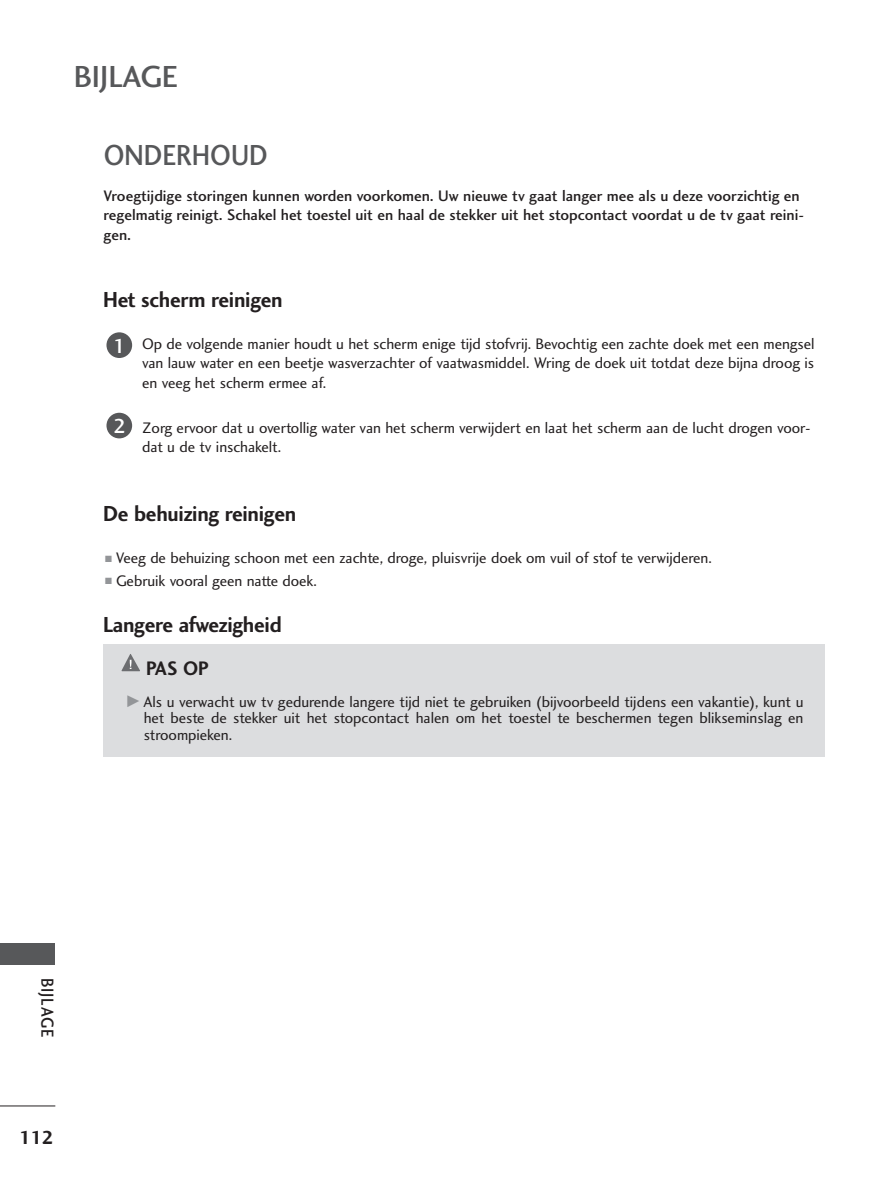
<style>
.page{position:relative;width:893px;height:1190px;background:#fff}
.page>*{position:absolute;margin:0;border:0;box-sizing:border-box;transform-origin:0 0}
.t1{font:31.5px "Charlotte Sans Medium Plain";color:#57585a}
.t2{font:30px "Charlotte Sans Medium Plain";color:#57585a;scale:.9 1}
.t3{font:22.5px "Charlotte Sans Bold Plain";letter-spacing:-.01em;color:#231f20;scale:.95 1}
.t4{font:21px "Charlotte Sans Medium Plain";color:#fff}
.t5{font:20.25px "Charlotte Sans Bold Plain";color:#231f20;scale:.95 1}
.t6{font:19.5px "Charlotte Sans Bold Plain";color:#231f20}
.t7{font:18px "Charlotte Sans Medium Plain";letter-spacing:.06em;color:#231f20;scale:.9 1}
.t8{font:15.75px/19.5px "Charlotte Sans Book Plain";letter-spacing:-.005em;color:#231f20;text-align:justify}
.t9{font:15.75px/19.5px "Charlotte Sans Medium Plain";color:#231f20}
.s1{color:#939598}
</style>
<div class="page">
<hr style="left:0;top:1105px;width:55px;height:1px;background:#231f20">
<div style="left:0;top:943px;width:54px;height:21px;background:#57585a"></div>
<div style="left:103px;top:644px;width:722px;height:112px;background:#dcdddf"></div>
<svg style="left:121px;top:654px;width:19px;height:17px"></svg>
<div style="left:106px;top:413px;width:26px;height:25px;background:#57585a;border-radius:50%"></div>
<div style="left:106px;top:332px;width:26px;height:26px;background:#57585a;border-radius:50%"></div>
<h1 class="t1" style="left:74px;top:64px;width:105px">BIJLAGE</h1>
<h2 class="t2" style="left:104px;top:143px;width:184px">ONDERHOUD</h2>
<p class="t9" style="left:104px;top:187px;width:702px">Vroegtijdige storingen kunnen worden voorkomen. Uw nieuwe tv gaat langer mee als u deze voorzichtig en regelmatig reinigt. Schakel het toestel uit en haal de stekker uit het stopcontact voordat u de tv gaat reini&shy;gen.</p>
<h3 class="t3" style="left:103px;top:290px;width:190px">Het scherm reinigen</h3>
<p class="t8" style="left:142px;top:335px;width:674px">Op de volgende manier houdt u het scherm enige tijd stofvrij. Bevochtig een zachte doek met een mengsel van lauw water en een beetje wasverzachter of vaatwasmiddel. Wring de doek uit totdat deze bijna droog is en veeg het scherm ermee af.</p>
<p class="t8" style="left:142px;top:419px;width:670px">Zorg ervoor dat u overtollig water van het scherm verwijdert en laat het scherm aan de lucht drogen voor&shy;dat u de tv inschakelt.</p>
<h3 class="t4" style="left:113px;top:337px;width:14px">1</h3>
<h3 class="t4" style="left:113px;top:418px;width:14px">2</h3>
<h3 class="t3" style="left:103px;top:505px;width:205px">De behuizing reinigen</h3>
<p class="t8" style="left:105px;top:549px;width:608px"><span class="s1">■</span> Veeg de behuizing schoon met een zachte, droge, pluisvrije doek om vuil of stof te verwijderen.</p>
<p class="t8" style="left:105px;top:572px;width:213px"><span class="s1">■</span> Gebruik vooral geen natte doek.</p>
<h3 class="t3" style="left:103px;top:616px;width:190px">Langere afwezigheid</h3>
<p class="t5" style="left:146px;top:660px;width:68px">PAS OP</p>
<p class="t8" style="left:144px;top:694px;width:661px;line-height:16.5px;text-indent:-17px"><sub>G</sub> Als u verwacht uw tv gedurende langere tijd niet te gebruiken (bijvoorbeeld tijdens een vakantie), kunt u het beste de stekker uit het stopcontact halen om het toestel te beschermen tegen blikseminslag en stroompieken.</p>
<p class="t7" style="left:54px;top:977px;width:67px;rotate:90deg">BIJLAGE</p>
<p class="t6" style="left:19px;top:1129px;width:36px">112</p>
</div>
